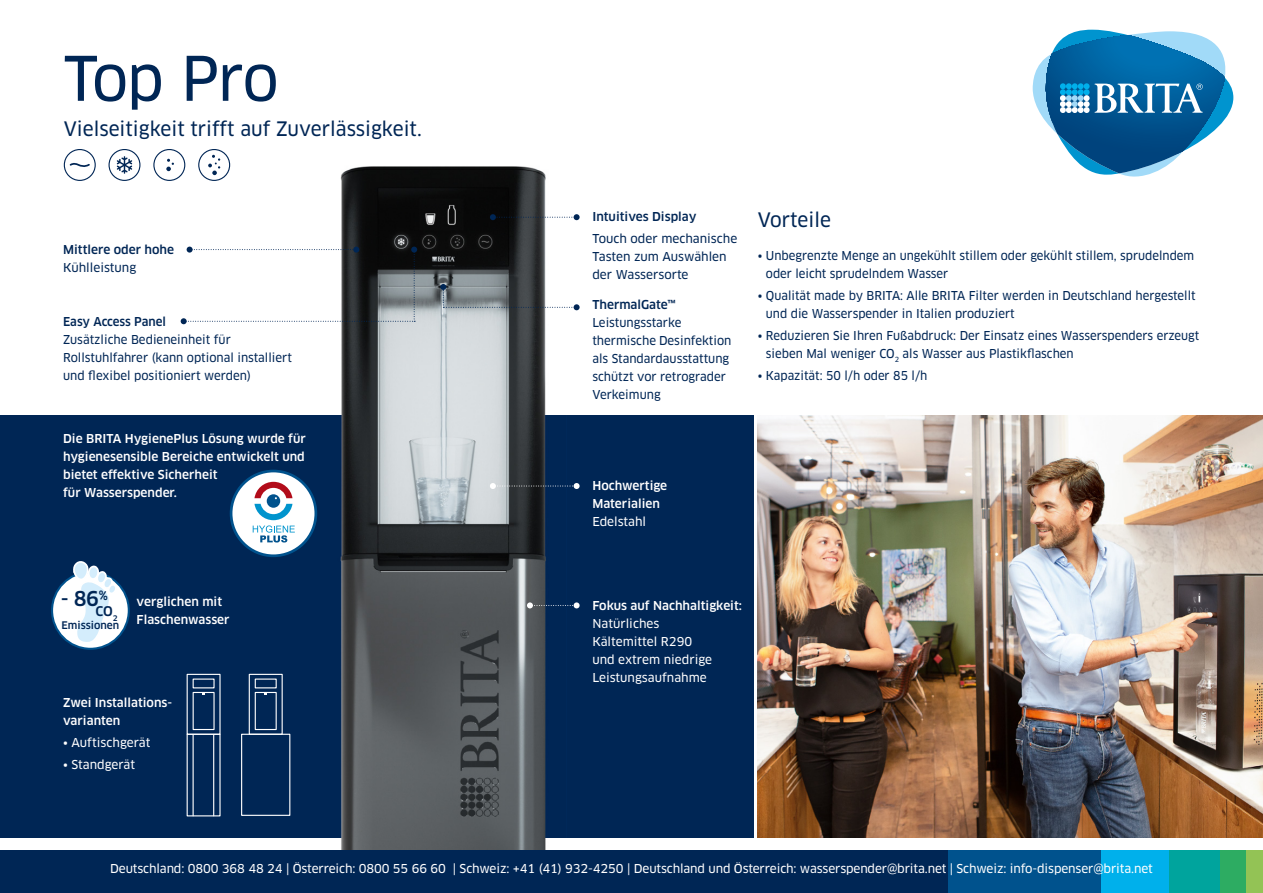
<style>
.page{position:relative;width:1263px;height:893px;background:#fff}
.page>*{position:absolute;margin:0;border:0;box-sizing:border-box;transform-origin:0 0}
.t1{font:60px "Clan Pro News";letter-spacing:-.025em;color:#002655}
.t2{font:500 20.1px "Clan Pro";color:#002655}
.t3{font:19.5px "Clan Pro News";color:#002655}
.t4{font:500 13.05px "Clan Pro";color:#002655}
.t5{font:12px/18px "Clan Pro News";color:#002655;scale:.96 1}
.t6{font:12px/18px "Clan Pro News";color:#002655}
.t7{font:12px/18px "Clan Pro News";letter-spacing:-.01em;color:#fff}
.t8{font:500 12px/18px "Clan Pro";color:#fff}
.t9{font:500 12px "Clan Pro";color:#002655}
.t10{font:500 10.35px "Clan Pro";color:#002655}
</style>
<div class="page">
<img style="left:758px;top:415px;width:505px;height:423px">
<div style="left:0;top:415px;width:753px;height:423px;background:#002655"></div>
<img style="left:340px;top:166px;width:206px;height:684px">
<div style="left:153px;top:149px;width:32px;height:32px;border:1px solid #002655;border-radius:50%"></div>
<svg style="left:166px;top:159px;width:8px;height:12px"></svg>
<div style="left:198px;top:149px;width:32px;height:32px;border:1px solid #002655;border-radius:50%"></div>
<svg style="left:208px;top:155px;width:12px;height:20px"></svg>
<svg style="left:181px;top:247px;width:236px;height:77px"></svg>
<svg style="left:440px;top:284px;width:140px;height:26px"></svg>
<div style="left:64px;top:149px;width:32px;height:32px;border:1px solid #002655;border-radius:50%"></div>
<svg style="left:70px;top:163px;width:20px;height:4px"></svg>
<div style="left:109px;top:149px;width:31px;height:32px;border:1px solid #002655;border-radius:50%"></div>
<svg style="left:117px;top:156px;width:15px;height:18px"></svg>
<svg style="left:527px;top:602px;width:53px;height:6px"></svg>
<svg style="left:490px;top:483px;width:90px;height:6px"></svg>
<svg style="left:490px;top:214px;width:90px;height:6px"></svg>
<svg style="left:230px;top:470px;width:87px;height:87px"></svg>
<hr style="left:193px;top:734px;width:1px;height:82px;background:#fff">
<hr style="left:213px;top:734px;width:1px;height:82px;background:#fff">
<div style="left:187px;top:674px;width:34px;height:61px;border:1px solid #fff"></div>
<svg style="left:192px;top:678px;width:23px;height:53px"></svg>
<div style="left:249px;top:674px;width:34px;height:61px;border:1px solid #fff"></div>
<svg style="left:254px;top:678px;width:23px;height:53px"></svg>
<div style="left:241px;top:734px;width:49px;height:82px;border:1px solid #fff"></div>
<svg style="left:52px;top:572px;width:77px;height:77px"></svg>
<svg style="left:72px;top:561px;width:45px;height:89px;background:#c7d8e5"></svg>
<div style="left:0;top:850px;width:948px;height:43px;background:#002655"></div>
<div style="left:948px;top:850px;width:153px;height:43px;background:#00528d"></div>
<div style="left:1101px;top:850px;width:68px;height:43px;background:#00b0eb"></div>
<div style="left:1169px;top:850px;width:51px;height:43px;background:#00a49d"></div>
<div style="left:1220px;top:850px;width:26px;height:43px;background:#2dac62"></div>
<div style="left:1246px;top:850px;width:17px;height:43px;background:#93c355"></div>
<svg style="left:1033px;top:30px;width:200px;height:147px"></svg>
<h1 class="t1" style="left:64px;top:43px;width:216px">Top Pro</h1>
<h3 class="t3" style="left:64px;top:117px;width:360px">Vielseitigkeit trifft auf Zuverlässigkeit.</h3>
<p class="t9" style="left:63px;top:243px;width:113px">Mittlere oder hohe</p>
<p class="t6" style="left:63px;top:259px;width:75px">Kühlleistung</p>
<p class="t9" style="left:63px;top:315px;width:104px">Easy Access Panel</p>
<p class="t6" style="left:63px;top:331px;width:230px">Zusätzliche Bedieneinheit für<br>Rollstuhlfahrer (kann optional installiert und flexibel positioniert werden)</p>
<p class="t8" style="left:63px;top:429px;width:244px">Die BRITA HygienePlus Lösung wurde für hygienesensible Bereiche entwickelt und bietet effektive Sicherheit<br>für Wasserspender.</p>
<h2 class="t2" style="left:61px;top:587px;width:48px">- 86<sup>%</sup></h2>
<p class="t4" style="left:96px;top:604px;width:24px">CO<sub>2</sub></p>
<p class="t10" style="left:62px;top:619px;width:59px">Emissionen</p>
<p class="t8" style="left:137px;top:593px;width:95px">verglichen mit<br>Flaschenwasser</p>
<p class="t8" style="left:63px;top:693px;width:111px">Zwei Installations&shy;varianten</p>
<p class="t7" style="left:63px;top:734px;width:89px">• Auftischgerät</p>
<p class="t7" style="left:63px;top:756px;width:74px">• Standgerät</p>
<p class="t9" style="left:592px;top:209px;width:106px">Intuitives Display</p>
<p class="t6" style="left:592px;top:230px;width:146px">Touch oder mechanische<br>Tasten zum Auswählen der Wassersorte</p>
<p class="t9" style="left:592px;top:298px;width:85px">ThermalGate™</p>
<p class="t6" style="left:592px;top:314px;width:141px">Leistungsstarke thermische Desinfektion als Standardausstattung schützt vor retrograder<br>Verkeimung</p>
<h3 class="t3" style="left:758px;top:208px;width:75px">Vorteile</h3>
<p class="t5" style="left:766px;top:246px;width:448px;text-indent:-8px">• Unbegrenzte Menge an ungekühlt stillem oder gekühlt stillem, sprudelndem oder leicht sprudelndem Wasser</p>
<p class="t5" style="left:766px;top:286px;width:449px;text-indent:-8px">• Qualität made by BRITA: Alle BRITA Filter werden in Deutschland hergestellt und die Wasserspender in Italien produziert</p>
<p class="t5" style="left:766px;top:327px;width:453px;text-indent:-8px">• Reduzieren Sie Ihren Fußabdruck: Der Einsatz eines Wasserspenders erzeugt sieben Mal weniger CO<sub>2</sub> als Wasser aus Plastikflaschen</p>
<p class="t5" style="left:758px;top:367px;width:178px">• Kapazität: 50 l/h oder 85 l/h</p>
<p class="t8" style="left:592px;top:476px;width:76px">Hochwertige<br>Materialien</p>
<p class="t7" style="left:592px;top:512px;width:55px">Edelstahl</p>
<p class="t8" style="left:592px;top:597px;width:151px">Fokus auf Nachhaltigkeit:</p>
<p class="t7" style="left:592px;top:614px;width:121px">Natürliches<br>Kältemittel R290 und extrem niedrige<br>Leistungsaufnahme</p>
<p class="t7" style="left:110px;top:859px;width:1044px">Deutschland: 0800 368 48 24 | Österreich: 0800 55 66 60 | Schweiz: +41 (41) 932-4250 | Deutschland und Österreich: wasserspender@brita.net | Schweiz: info-dispenser@brita.net</p>
</div>
